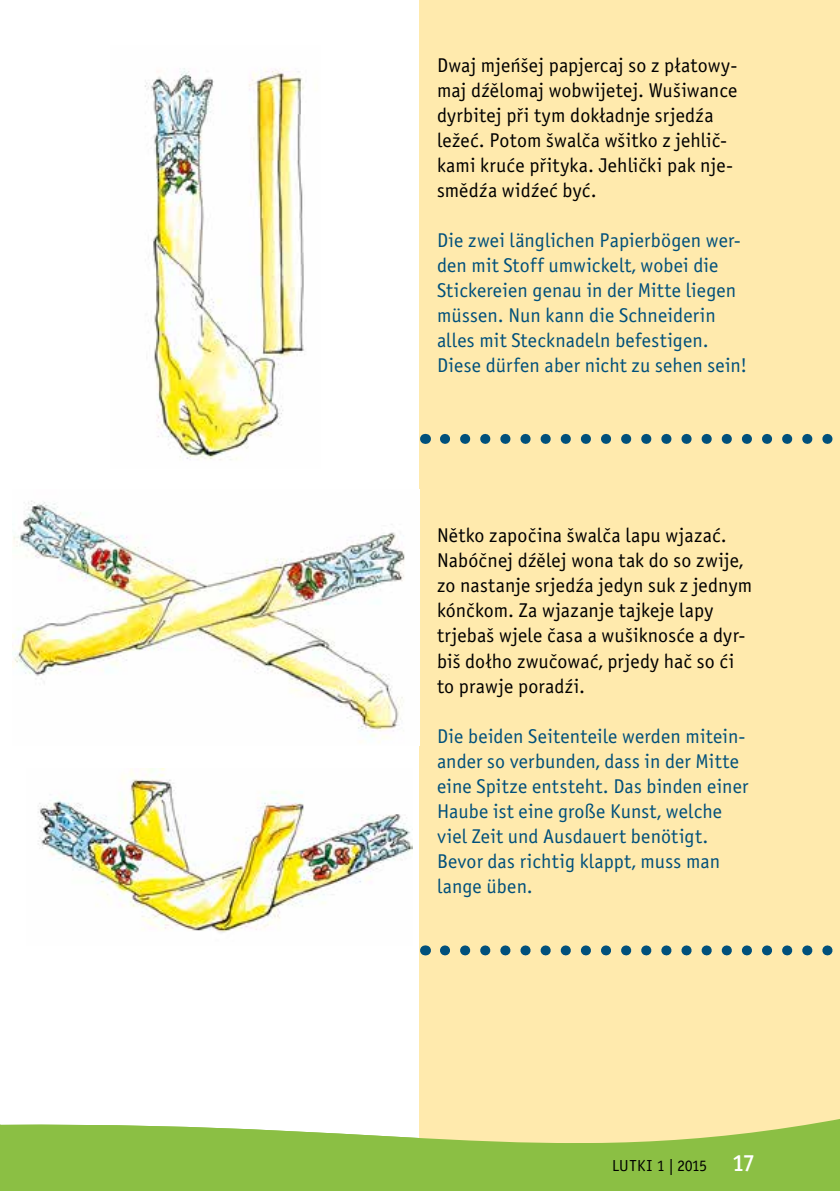
<style>
.page{position:relative;width:840px;height:1191px;background:#fff}
.page>*{position:absolute;margin:0;border:0;box-sizing:border-box;transform-origin:0 0}
.t1{font:20px/25px "Officina Sans Book E";letter-spacing:.005em;color:#00507b}
.t2{font:20px/25px "Officina Sans Book E";letter-spacing:.01em;color:#000}
.t3{font:16px "Officina Sans Book E";color:#000}
.s1{font-family:"Officina Sans Medium E";font-size:24px;color:#fff}
</style>
<div class="page">
<div style="left:419px;top:0;width:420px;height:1142px;background:#ffeaad"></div>
<img style="left:145px;top:68px;width:159px;height:392px">
<img style="left:12px;top:500px;width:393px;height:243px">
<img style="left:38px;top:768px;width:374px;height:165px">
<svg style="left:1px;top:1119px;width:838px;height:72px;fill:#8bbf44"></svg>
<svg style="left:0;top:1124px;width:1px;height:67px"></svg>
<svg style="left:444px;top:434px;width:396px;height:10px"></svg>
<svg style="left:444px;top:945px;width:396px;height:10px"></svg>
<p class="t2" style="left:437px;top:53px;width:302px">Dwaj mjeńšej papjercaj so z płatowy&shy;maj dźělomaj wobwijetej. Wušiwance dyrbitej při tym dokładnje srjedźa ležeć. Potom šwalča wšitko z jehlič&shy;kami kruće přityka. Jehlički pak nje&shy;smědźa widźeć być.</p>
<p class="t1" style="left:437px;top:228px;width:311px">Die zwei länglichen Papierbögen wer&shy;den mit Stoff umwickelt, wobei die Stickereien genau in der Mitte liegen müssen. Nun kann die Schneiderin alles mit Stecknadeln befestigen.<br>Diese dürfen aber nicht zu sehen sein!</p>
<p class="t2" style="left:437px;top:523px;width:317px">Nětko započina šwalča lapu wjazać.<br>Nabóčnej dźělej wona tak do so zwije, zo nastanje srjedźa jedyn suk z jednym kónčkom. Za wjazanje tajkeje lapy trjebaš wjele časa a wušiknosće a dyr&shy;biš dołho zwučować, prjedy hač so ći to prawje poradźi.</p>
<p class="t1" style="left:437px;top:723px;width:313px">Die beiden Seitenteile werden mitein&shy;ander so verbunden, dass in der Mitte eine Spitze entsteht. Das binden einer<br>Haube ist eine große Kunst, welche viel Zeit und Ausdauert benötigt.<br>Bevor das richtig klappt, muss man lange üben.</p>
<p class="t3" style="left:611px;top:1156px;width:144px">LUTKI 1 | 2015 <span class="s1">17</span></p>
</div>
